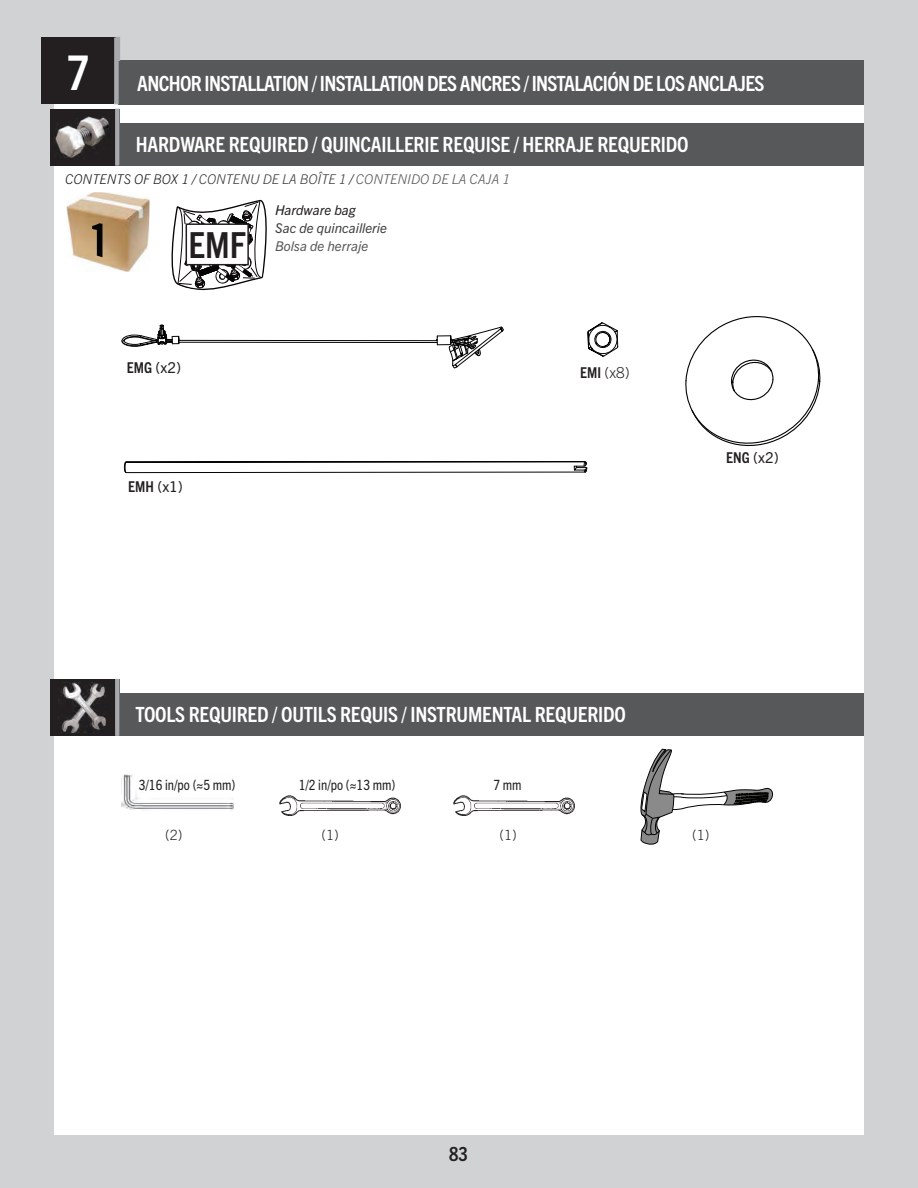
<style>
.page{position:relative;width:918px;height:1188px;background:#d1d2d4}
.page>*{position:absolute;margin:0;border:0;box-sizing:border-box;transform-origin:0 0}
.t1{font:700 condensed 48px "Trade Gothic Next LT Pro";color:#fff}
.t2{font:700 condensed 36px "Trade Gothic Next LT Pro";color:#231f20}
.t3{font:700 condensed 21px "Trade Gothic Next LT Pro";letter-spacing:-.01em;color:#fff}
.t4{font:700 condensed 21px "Trade Gothic Next LT Pro";letter-spacing:-.03em;color:#fff}
.t5{font:700 condensed 19.5px "Trade Gothic Next LT Pro";color:#231f20}
.t6{font:15px "Trade Gothic Next LT Pro";color:#231f20}
.t7{font:300 15px "Trade Gothic Next LT Pro";color:#231f20}
.t8{font:condensed 14.1px "Trade Gothic Next LT Pro";color:#231f20}
.t9{font:300 14.1px "Trade Gothic Next LT Pro";color:#231f20}
.t10{font:italic 300 13.5px "Trade Gothic Next LT Pro";color:#57585a}
.t11{font:italic 13.5px "Trade Gothic Next LT Pro";color:#3e3e3f}
.t12{font:italic 13.5px "Trade Gothic Next LT Pro";color:#57585a}
.t13{font:italic 13.5px "Trade Gothic Next LT Pro";color:#231f20}
.s1{color:#231f20}
.s2{color:#3e3e3f}
.s3{font-weight:700;font-stretch:condensed}
</style>
<div class="page">
<div style="left:120px;top:60px;width:744px;height:43px;background:#57585a"></div>
<hr style="left:116px;top:37px;width:4px;height:66px;background:#a8a9ad">
<div style="left:54px;top:104px;width:810px;height:1031px;background:#fff"></div>
<div style="left:118px;top:61px;width:746px;height:43px;background:#57585a"></div>
<div style="left:41px;top:38px;width:73px;height:66px;background:#231f20"></div>
<div style="left:114px;top:38px;width:5px;height:66px;background:#a8a9ad"></div>
<svg style="left:640px;top:748px;width:134px;height:97px"></svg>
<div style="left:119px;top:123px;width:745px;height:43px;background:#57585a"></div>
<div style="left:51px;top:109px;width:69px;height:57px;background:#231f20"></div>
<div style="left:115px;top:109px;width:5px;height:57px;background:#a8a9ad"></div>
<img style="left:55px;top:116px;width:54px;height:42px">
<svg style="left:121px;top:324px;width:383px;height:45px"></svg>
<div style="left:120px;top:693px;width:744px;height:43px;background:#57585a"></div>
<div style="left:50px;top:679px;width:70px;height:57px;background:#231f20"></div>
<div style="left:115px;top:679px;width:5px;height:57px;background:#a8a9ad"></div>
<img style="left:60px;top:683px;width:46px;height:50px">
<img style="left:121px;top:774px;width:113px;height:37px">
<img style="left:279px;top:795px;width:122px;height:21px">
<img style="left:453px;top:795px;width:122px;height:21px">
<svg style="left:587px;top:322px;width:32px;height:35px"></svg>
<svg style="left:171px;top:199px;width:96px;height:92px"></svg>
<div style="left:186px;top:224px;width:62px;height:41px;background:#fff"></div>
<div style="left:186px;top:223px;width:63px;height:42px;border:2px solid #231f20"></div>
<svg style="left:685px;top:316px;width:136px;height:131px"></svg>
<img style="left:67px;top:192px;width:83px;height:80px">
<svg style="left:92px;top:223px;width:10px;height:34px"></svg>
<svg style="left:124px;top:461px;width:464px;height:13px"></svg>
<h1 class="t1" style="left:67px;top:56px;width:24px">7</h1>
<p class="t4" style="left:137px;top:76px;width:629px">ANCHOR INSTALLATION / INSTALLATION DES ANCRES / INSTALACIÓN DE LOS ANCLAJES</p>
<p class="t3" style="left:136px;top:137px;width:554px">HARDWARE REQUIRED / QUINCAILLERIE REQUISE / HERRAJE REQUERIDO</p>
<p class="t10" style="left:65px;top:174px;width:447px"><span class="s1">CONTENTS OF BOX 1 /</span> <span class="s2">CONTENU DE LA BOÎTE 1</span> <span class="s1">/</span> CONTENIDO DE LA CAJA 1</p>
<h2 class="t2" style="left:188px;top:233px;width:59px">EMF</h2>
<p class="t13" style="left:275px;top:205px;width:82px">Hardware bag</p>
<p class="t11" style="left:275px;top:223px;width:113px">Sac de quincaillerie</p>
<p class="t12" style="left:275px;top:241px;width:94px">Bolsa de herraje</p>
<p class="t6" style="left:127px;top:362px;width:56px"><span class="s3">EMG</span> (x2)</p>
<p class="t6" style="left:128px;top:482px;width:56px"><span class="s3">EMH</span> (x1)</p>
<p class="t7" style="left:580px;top:368px;width:51px"><span class="s3">EMI</span> (x8)</p>
<p class="t6" style="left:726px;top:452px;width:54px"><span class="s3">ENG</span> (x2)</p>
<p class="t3" style="left:136px;top:707px;width:492px">TOOLS REQUIRED / OUTILS REQUIS / INSTRUMENTAL REQUERIDO</p>
<p class="t8" style="left:139px;top:780px;width:98px">3/16 in/po (≈5 mm)</p>
<p class="t9" style="left:165px;top:830px;width:19px">(2)</p>
<p class="t8" style="left:299px;top:780px;width:98px">1/2 in/po (≈13 mm)</p>
<p class="t8" style="left:493px;top:780px;width:30px">7 mm</p>
<p class="t9" style="left:322px;top:830px;width:19px">(1)</p>
<p class="t9" style="left:499px;top:830px;width:19px">(1)</p>
<p class="t9" style="left:692px;top:830px;width:19px">(1)</p>
<p class="t5" style="left:449px;top:1147px;width:20px">83</p>
</div>
